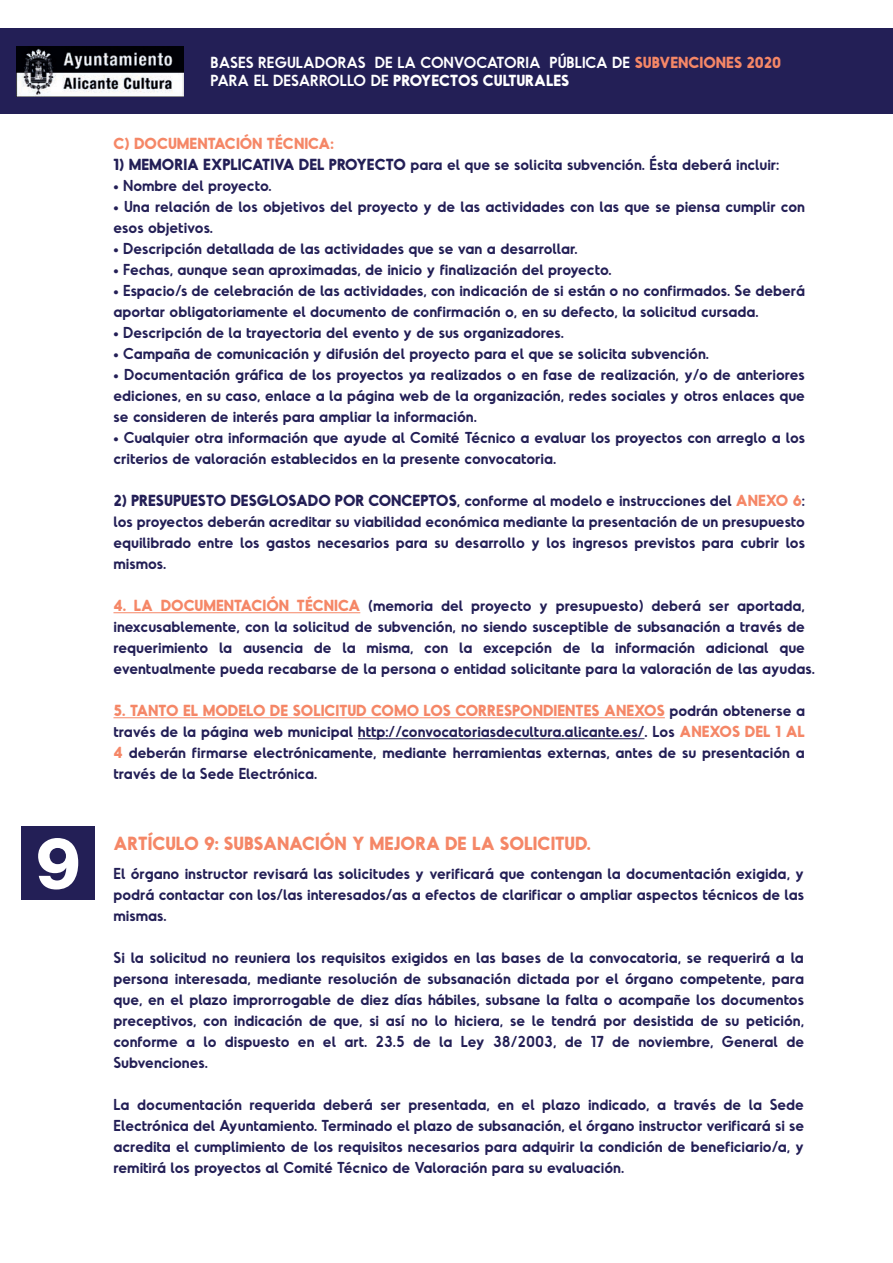
<style>
.page{position:relative;width:893px;height:1263px;background:#fff}
.page>*{position:absolute;margin:0;border:0;box-sizing:border-box;transform-origin:0 0}
.t1{font:800 72px "Helvetica Neue";color:#fff}
.t2{font:700 18px "Odudo Soft";color:#f58767}
.t3{font:700 15.15px "Odudo Soft";color:#f58767}
.t4{font:600 15.15px/18.1px "Odudo Soft";color:#fff}
.t5{font:700 15.15px "Odudo Soft";color:#231f56}
.t6{font:600 15px/21px "Odudo Soft";color:#231f56;text-align:justify}
.s1{font-weight:700;color:#f58767}
.s2{font-weight:700}
.s3{font-weight:700;font-size:15.15px}
.s4{font-weight:600;font-size:15px}
.s5{color:#f58767}
.s6{font-weight:700;font-size:15.15px;color:#f58767}
.s7{font-weight:600;font-size:15px;color:#231f56}
</style>
<div class="page">
<hr style="left:113px;top:612px;width:247px;height:1px;background:#f58767">
<hr style="left:113px;top:717px;width:552px;height:1px;background:#f58767">
<hr style="left:358px;top:738px;width:286px;height:1px;background:#231f56">
<div style="left:21px;top:826px;width:74px;height:74px;background:#231f56"></div>
<div style="left:0;top:29px;width:893px;height:85px;background:#231f56"></div>
<img style="left:16px;top:46px;width:167px;height:50px">
<h1 class="t1" style="left:35px;top:820px;width:47px">9</h1>
<p class="t4" style="left:211px;top:53px;width:572px">BASES REGULADORAS DE LA CONVOCATORIA PÚBLICA DE <span class="s1">SUBVENCIONES 2020<br></span>PARA EL DESARROLLO DE <span class="s2">PROYECTOS CULTURALES</span></p>
<p class="t3" style="left:113px;top:134px;width:222px">C) DOCUMENTACIÓN TÉCNICA:</p>
<p class="t6" style="left:113px;top:154px;width:667px"><span class="s3">1) MEMORIA EXPLICATIVA DEL PROYECTO</span> para el que se solicita subvención. Ésta deberá incluir:</p>
<p class="t6" style="left:113px;top:175px;width:160px">• Nombre del proyecto.</p>
<p class="t6" style="left:113px;top:196px;width:693px">• Una relación de los objetivos del proyecto y de las actividades con las que se piensa cumplir con esos objetivos.</p>
<p class="t6" style="left:113px;top:238px;width:466px">• Descripción detallada de las actividades que se van a desarrollar.</p>
<p class="t6" style="left:113px;top:259px;width:500px">• Fechas, aunque sean aproximadas, de inicio y finalización del proyecto.</p>
<p class="t6" style="left:113px;top:280px;width:693px">• Espacio/s de celebración de las actividades, con indicación de si están o no confirmados. Se deberá aportar obligatoriamente el documento de confirmación o, en su defecto, la solicitud cursada.</p>
<p class="t6" style="left:113px;top:322px;width:452px">• Descripción de la trayectoria del evento y de sus organizadores.</p>
<p class="t6" style="left:113px;top:343px;width:597px">• Campaña de comunicación y difusión del proyecto para el que se solicita subvención.</p>
<p class="t6" style="left:113px;top:364px;width:693px">• Documentación gráfica de los proyectos ya realizados o en fase de realización, y/o de anteriores ediciones, en su caso, enlace a la página web de la organización, redes sociales y otros enlaces que se consideren de interés para ampliar la información.</p>
<p class="t6" style="left:113px;top:427px;width:693px">• Cualquier otra información que ayude al Comité Técnico a evaluar los proyectos con arreglo a los criterios de valoración establecidos en la presente convocatoria.</p>
<p class="t5" style="left:113px;top:491px;width:693px">2) PRESUPUESTO DESGLOSADO POR CONCEPTOS<span class="s4">, conforme al modelo e instrucciones del</span> <span class="s5">ANEXO 6</span><span class="s4">:</span></p>
<p class="t6" style="left:113px;top:511px;width:693px">los proyectos deberán acreditar su viabilidad económica mediante la presentación de un presupuesto equilibrado entre los gastos necesarios para su desarrollo y los ingresos previstos para cubrir los mismos.</p>
<p class="t6" style="left:113px;top:595px;width:703px;text-align:left"><span class="s6">4. LA DOCUMENTACIÓN TÉCNICA</span> (memoria del proyecto y presupuesto) deberá ser aportada, inexcusablemente, con la solicitud de subvención, no siendo susceptible de subsanación a través de requerimiento la ausencia de la misma, con la excepción de la información adicional que eventualmente pueda recabarse de la persona o entidad solicitante para la valoración de las ayudas.</p>
<p class="t3" style="left:113px;top:701px;width:693px">5. TANTO EL MODELO DE SOLICITUD COMO LOS CORRESPONDIENTES ANEXOS <span class="s7">podrán obtenerse a</span></p>
<p class="t6" style="left:113px;top:721px;width:693px">través de la página web municipal http://convocatoriasdecultura.alicante.es/. Los <span class="s6">ANEXOS DEL 1 AL 4</span> deberán firmarse electrónicamente, mediante herramientas externas, antes de su presentación a través de la Sede Electrónica.</p>
<p class="t2" style="left:113px;top:832px;width:479px">ARTÍCULO 9: SUBSANACIÓN Y MEJORA DE LA SOLICITUD.</p>
<p class="t6" style="left:113px;top:863px;width:692px">El órgano instructor revisará las solicitudes y verificará que contengan la documentación exigida, y podrá contactar con los/las interesados/as a efectos de clarificar o ampliar aspectos técnicos de las mismas.</p>
<p class="t6" style="left:113px;top:947px;width:692px">Si la solicitud no reuniera los requisitos exigidos en las bases de la convocatoria, se requerirá a la persona interesada, mediante resolución de subsanación dictada por el órgano competente, para que, en el plazo improrrogable de diez días hábiles, subsane la falta o acompañe los documentos preceptivos, con indicación de que, si así no lo hiciera, se le tendrá por desistida de su petición, conforme a lo dispuesto en el art. 23.5 de la Ley 38/2003, de 17 de noviembre, General de Subvenciones.</p>
<p class="t6" style="left:113px;top:1094px;width:692px">La documentación requerida deberá ser presentada, en el plazo indicado, a través de la Sede Electrónica del Ayuntamiento. Terminado el plazo de subsanación, el órgano instructor verificará si se acredita el cumplimiento de los requisitos necesarios para adquirir la condición de beneficiario/a, y remitirá los proyectos al Comité Técnico de Valoración para su evaluación.</p>
</div>
